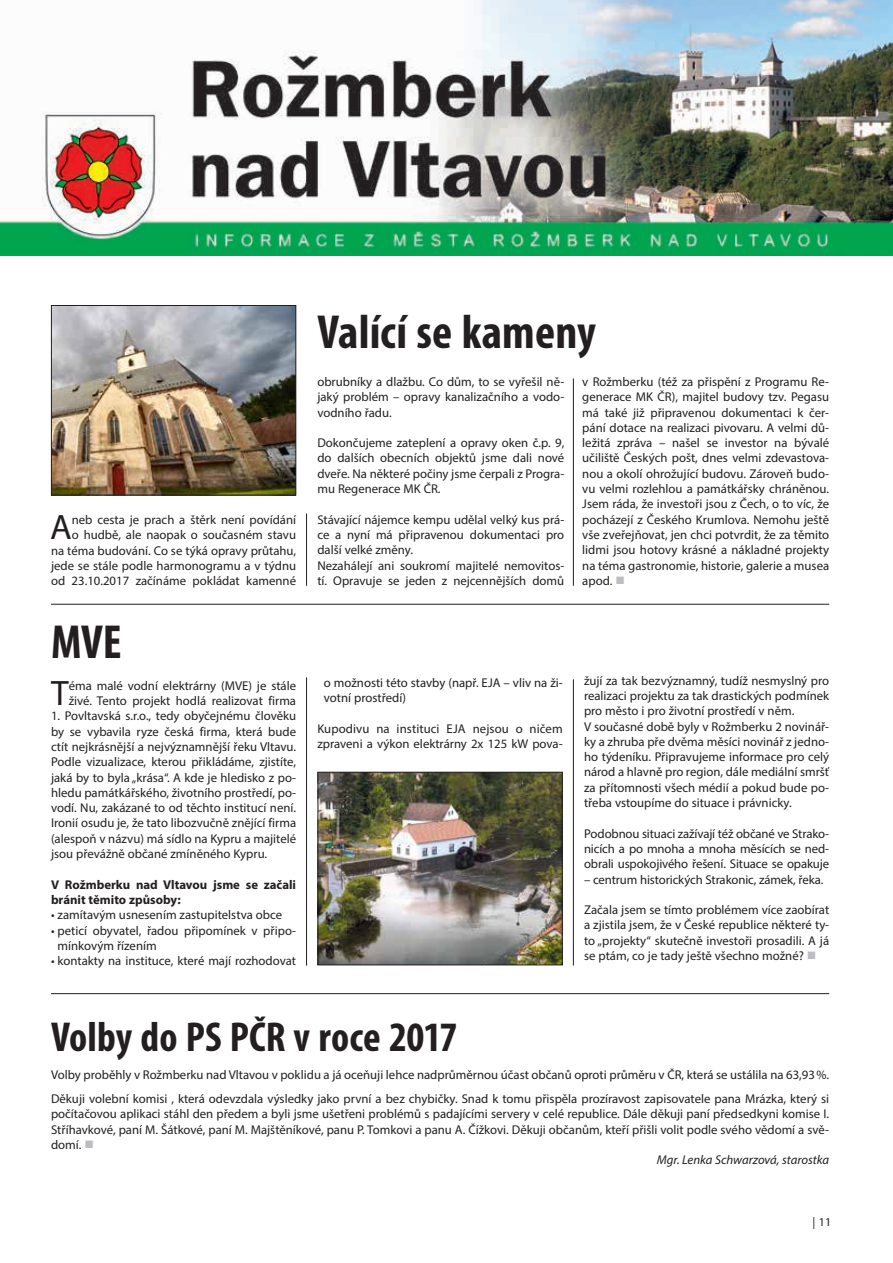
<style>
.page{position:relative;width:893px;height:1263px;background:#fff}
.page>*{position:absolute;margin:0;border:0;box-sizing:border-box;transform-origin:0 0}
.t1{font:700 condensed 48px "Myriad Pro";letter-spacing:.005em;color:#231f20}
.t2{font:700 condensed 42px "Myriad Pro";letter-spacing:.005em;color:#231f20}
.t3{font:35.4px "Myriad Pro";color:#231f20}
.t4{font:12.75px/15.3px "Myriad Pro";color:#231f20}
.t5{font:700 12.75px/15.3px "Myriad Pro";color:#231f20}
.t6{font:italic 12.75px "Myriad Pro";color:#231f20}
.t7{font:12px "Myriad Pro";color:#231f20}
.s1{color:#bcbdc0}
</style>
<div class="page">
<img style="left:0;top:0;width:893px;height:255px">
<hr style="left:306px;top:677px;width:1px;height:288px;background:#231f20">
<hr style="left:306px;top:513px;width:1px;height:73px;background:#231f20">
<hr style="left:573px;top:679px;width:1px;height:286px;background:#231f20">
<hr style="left:573px;top:378px;width:1px;height:208px;background:#231f20">
<hr style="left:51px;top:604px;width:778px;height:1px;background:#231f20">
<img style="left:53px;top:307px;width:241px;height:186px">
<div style="left:51px;top:305px;width:245px;height:190px;border:1px solid #231f20"></div>
<img style="left:320px;top:774px;width:241px;height:189px">
<div style="left:318px;top:772px;width:245px;height:193px;border:1px solid #231f20"></div>
<hr style="left:51px;top:993px;width:778px;height:1px;background:#231f20">
<p class="t4" style="left:51px;top:512px;width:247px;text-align:right">neb cesta je prach a štěrk není povídání<br>o hudbě, ale naopak o současném stavu<br>na téma budování. Co se týká opravy průtahu, jede se stále podle harmonogramu a v týdnu od 23.10.2017 začínáme pokládat kamenné</p>
<h3 class="t3" style="left:50px;top:506px;width:23px">A</h3>
<h1 class="t1" style="left:51px;top:612px;width:72px">MVE</h1>
<h3 class="t3" style="left:51px;top:671px;width:19px">T</h3>
<p class="t4" style="left:69px;top:678px;width:229px">éma malé vodní elektrárny (MVE) je stále živé. Tento projekt hodlá realizovat firma</p>
<p class="t4" style="left:51px;top:708px;width:247px;text-align:justify">1. Povltavská s.r.o., tedy obyčejnému člověku by se vybavila ryze česká firma, která bude ctít nejkrásnější a nejvýznamnější řeku Vltavu.<br>Podle vizualizace, kterou přikládáme, zjistíte, jaká by to byla „krása“. A kde je hledisko z po&shy;hledu památkářského, životního prostředí, po&shy;vodí. Nu, zakázané to od těchto institucí není.<br>Ironií osudu je, že tato libozvučně znějící firma (alespoň v názvu) má sídlo na Kypru a majitelé jsou převážně občané zmíněného Kypru.</p>
<p class="t5" style="left:51px;top:876px;width:247px">V Rožmberku nad Vltavou jsme se začali bránit těmito způsoby:</p>
<p class="t4" style="left:51px;top:907px;width:233px">• zamítavým usnesením zastupitelstva obce</p>
<p class="t4" style="left:58px;top:922px;width:240px;text-indent:-7px">• peticí obyvatel, řadou připomínek v připo&shy;mínkovým řízením</p>
<p class="t4" style="left:51px;top:953px;width:247px">• kontakty na instituce, které mají rozhodovat</p>
<h1 class="t1" style="left:317px;top:301px;width:280px">Valící se kameny</h1>
<p class="t4" style="left:317px;top:374px;width:248px;text-align:justify">obrubníky a dlažbu. Co dům, to se vyřešil ně&shy;jaký problém – opravy kanalizačního a vodo&shy;vodního řadu.</p>
<p class="t4" style="left:317px;top:435px;width:248px;text-align:justify">Dokončujeme zateplení a opravy oken č.p. 9, do dalších obecních objektů jsme dali nové dveře. Na některé počiny jsme čerpali z Progra&shy;mu Regenerace MK ČR.</p>
<p class="t4" style="left:317px;top:511px;width:248px">Stávající nájemce kempu udělal velký kus prá&shy;ce a nyní má připravenou dokumentaci pro další velké změny.<br>Nezahálejí ani soukromí majitelé nemovitos&shy;tí. Opravuje se jeden z nejcennějších domů</p>
<p class="t4" style="left:582px;top:374px;width:248px;text-align:justify">v Rožmberku (též za přispění z Programu Re&shy;generace MK ČR), majitel budovy tzv. Pegasu má také již připravenou dokumentaci k čer&shy;pání dotace na realizaci pivovaru. A velmi dů&shy;ležitá zpráva – našel se investor na bývalé učiliště Českých pošt, dnes velmi zdevastova&shy;nou a okolí ohrožující budovu. Zároveň budo&shy;vu velmi rozlehlou a památkářsky chráněnou.<br>Jsem ráda, že investoři jsou z Čech, o to víc, že pocházejí z Českého Krumlova. Nemohu ještě vše zveřejňovat, jen chci potvrdit, že za těmito lidmi jsou hotovy krásné a nákladné projekty na téma gastronomie, historie, galerie a musea apod. <span class="s1">■</span></p>
<p class="t4" style="left:324px;top:675px;width:240px">o možnosti této stavby (např. EJA – vliv na ži&shy;votní prostředí)</p>
<p class="t4" style="left:317px;top:721px;width:247px">Kupodivu na instituci EJA nejsou o ničem zpraveni a výkon elektrárny 2x 125 kW pova-</p>
<p class="t4" style="left:584px;top:672px;width:247px">žují za tak bezvýznamný, tudíž nesmyslný pro realizaci projektu za tak drastických podmínek pro město i pro životní prostředí v něm.<br>V současné době byly v Rožmberku 2 novinář&shy;ky a zhruba pře dvěma měsíci novinář z jedno&shy;ho týdeníku. Připravujeme informace pro celý národ a hlavně pro region, dále mediální smršť za přítomnosti všech médií a pokud bude po&shy;třeba vstoupíme do situace i právnicky.</p>
<p class="t4" style="left:584px;top:825px;width:247px;text-align:justify">Podobnou situaci zažívají též občané ve Strako&shy;nicích a po mnoha a mnoha měsících se ned&shy;obrali uspokojivého řešení. Situace se opakuje</p>
<p class="t4" style="left:584px;top:871px;width:241px">– centrum historických Strakonic, zámek, řeka.</p>
<p class="t4" style="left:584px;top:902px;width:247px;text-align:justify">Začala jsem se tímto problémem více zaobírat a zjistila jsem, že v České republice některé ty&shy;to „projekty“ skutečně investoři prosadili. A já se ptám, co je tady ještě všechno možné? <span class="s1">■</span></p>
<h2 class="t2" style="left:51px;top:1011px;width:408px">Volby do PS PČR v roce 2017</h2>
<p class="t4" style="left:51px;top:1063px;width:780px;line-height:23.9px">Volby proběhly v Rožmberku nad Vltavou v poklidu a já oceňuji lehce nadprůměrnou účast občanů oproti průměru v ČR, která se ustálila na 63,93%.<br>Děkuji volební komisi , která odevzdala výsledky jako první a bez chybičky. Snad k tomu přispěla prozíravost zapisovatele pana Mrázka, který si</p>
<p class="t4" style="left:51px;top:1106px;width:780px">počítačovou aplikaci stáhl den předem a byli jsme ušetřeni problémů s padajícími servery v celé republice. Dále děkuji paní předsedkyni komise I.</p>
<p class="t4" style="left:51px;top:1121px;width:780px">Stříhavkové, paní M. Šátkové, paní M. Majštěníkové, panu P. Tomkovi a panu A. Čížkovi. Děkuji občanům, kteří přišli volit podle svého vědomí a svě-</p>
<p class="t4" style="left:51px;top:1137px;width:44px">domí. <span class="s1">■</span></p>
<p class="t6" style="left:657px;top:1152px;width:174px">Mgr. Lenka Schwarzová, starostka</p>
<p class="t7" style="left:812px;top:1215px;width:20px">| 11</p>
</div>
